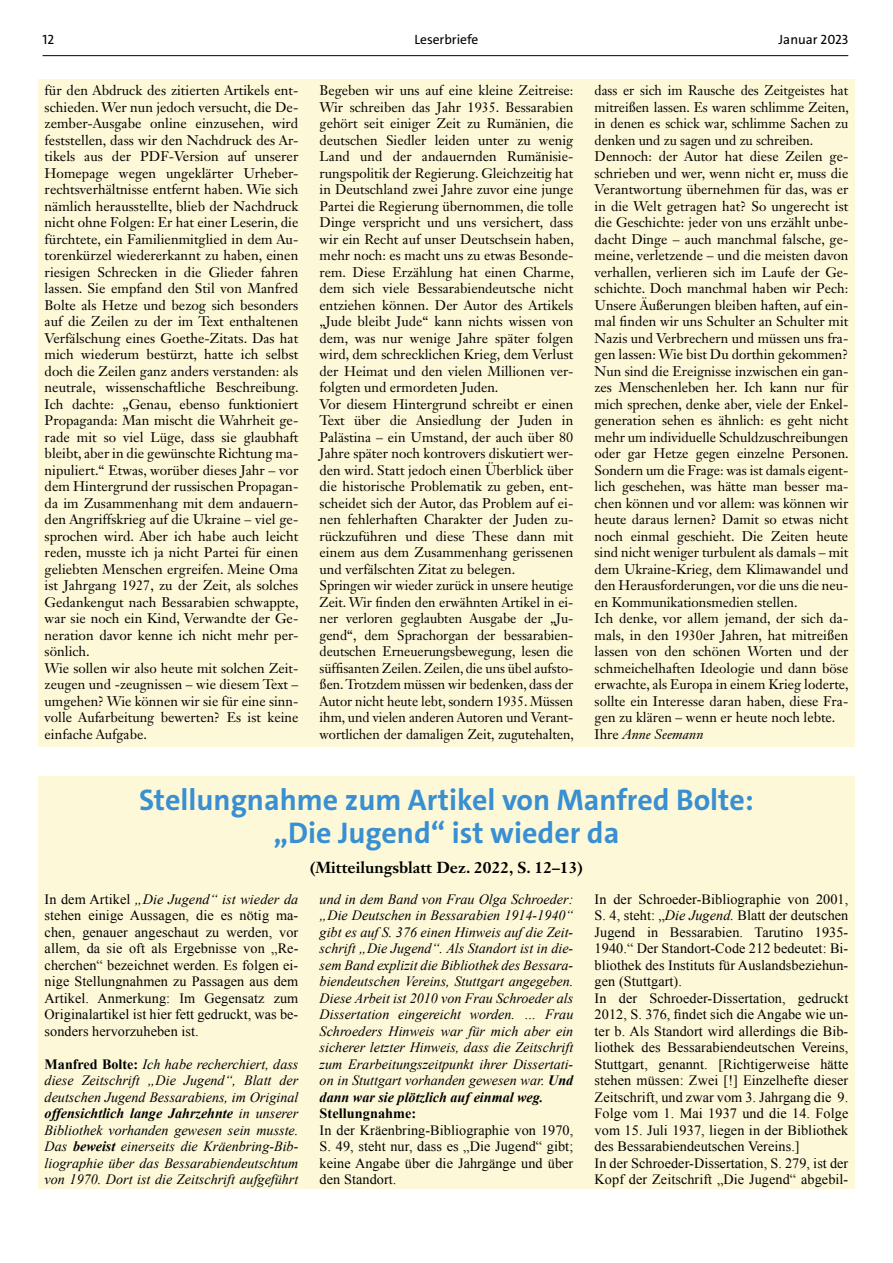
<style>
.page{position:relative;width:893px;height:1263px;background:#fff}
.page>*{position:absolute;margin:0;border:0;box-sizing:border-box;transform-origin:0 0}
.t1{font:700 30px/33px "The Sans";color:#398fd1;text-align:center}
.t2{font:700 15.75px "Janson Text LT Std";color:#000}
.t3{font:14.25px/16.5px "Times New Roman";letter-spacing:.005em;color:#000;text-align:justify}
.t4{font:italic 14.25px/16.5px "Times New Roman";color:#000;text-align:justify}
.t5{font:700 14.25px "Times New Roman";letter-spacing:.005em;color:#000}
.t6{font:13.8px/16.5px "Janson Text LT Std";color:#000}
.t7{font:13.5px "The Sans";color:#000}
.s1{font-style:italic}
.s2{font-weight:700}
.s3{font-weight:700;font-style:normal}
</style>
<div class="page">
<hr style="left:43px;top:55px;width:805px;height:1px;background:#000">
<div style="left:38px;top:79px;width:817px;height:667px;background:#fdf9d8"></div>
<div style="left:38px;top:776px;width:817px;height:412px;background:#fdf9d8"></div>
<p class="t7" style="left:43px;top:31px;width:13px">12</p>
<p class="t7" style="left:415px;top:31px;width:65px">Leserbriefe</p>
<p class="t7" style="left:779px;top:31px;width:71px">Januar 2023</p>
<p class="t6" style="left:45px;top:82px;width:256px">für den Abdruck des zitierten Artikels ent&shy;schieden. Wer nun jedoch versucht, die De&shy;zember-Ausgabe online einzusehen, wird feststellen, dass wir den Nachdruck des Ar&shy;tikels aus der PDF-Version auf unserer Homepage wegen ungeklärter Urheber&shy;rechtsverhältnisse entfernt haben. Wie sich nämlich herausstellte, blieb der Nachdruck nicht ohne Folgen: Er hat einer Leserin, die fürchtete, ein Familienmitglied in dem Au&shy;torenkürzel wiedererkannt zu haben, einen riesigen Schrecken in die Glieder fahren lassen. Sie empfand den Stil von Manfred Bolte als Hetze und bezog sich besonders auf die Zeilen zu der im Text enthaltenen Verfälschung eines Goethe-Zitats. Das hat mich wiederum bestürzt, hatte ich selbst doch die Zeilen ganz anders verstanden: als neutrale, wissenschaftliche Beschreibung.<br>Ich dachte: „Genau, ebenso funktioniert Propaganda: Man mischt die Wahrheit ge&shy;rade mit so viel Lüge, dass sie glaubhaft bleibt, aber in die gewünschte Richtung ma&shy;nipuliert.“ Etwas, worüber dieses Jahr – vor dem Hintergrund der russischen Propagan&shy;da im Zusammenhang mit dem andauern&shy;den Angriffskrieg auf die Ukraine – viel ge&shy;sprochen wird. Aber ich habe auch leicht reden, musste ich ja nicht Partei für einen geliebten Menschen ergreifen. Meine Oma ist Jahrgang 1927, zu der Zeit, als solches Gedankengut nach Bessarabien schwappte, war sie noch ein Kind, Verwandte der Ge&shy;neration davor kenne ich nicht mehr per&shy;sönlich.<br>Wie sollen wir also heute mit solchen Zeit&shy;zeugen und -zeugnissen – wie diesem Text – umgehen? Wie können wir sie für eine sinn&shy;volle Aufarbeitung bewerten? Es ist keine einfache Aufgabe.</p>
<p class="t6" style="left:320px;top:82px;width:256px">Begeben wir uns auf eine kleine Zeitreise:<br>Wir schreiben das Jahr 1935. Bessarabien gehört seit einiger Zeit zu Rumänien, die deutschen Siedler leiden unter zu wenig Land und der andauernden Rumänisie&shy;rungspolitik der Regierung. Gleichzeitig hat in Deutschland zwei Jahre zuvor eine junge Partei die Regierung übernommen, die tolle Dinge verspricht und uns versichert, dass wir ein Recht auf unser Deutschsein haben, mehr noch: es macht uns zu etwas Besonde&shy;rem. Diese Erzählung hat einen Charme, dem sich viele Bessarabiendeutsche nicht entziehen können. Der Autor des Artikels „Jude bleibt Jude“ kann nichts wissen von dem, was nur wenige Jahre später folgen wird, dem schrecklichen Krieg, dem Verlust der Heimat und den vielen Millionen ver&shy;folgten und ermordeten Juden.<br>Vor diesem Hintergrund schreibt er einen Text über die Ansiedlung der Juden in Palästina – ein Umstand, der auch über 80<br>Jahre später noch kontrovers diskutiert wer&shy;den wird. Statt jedoch einen Überblick über die historische Problematik zu geben, ent&shy;scheidet sich der Autor, das Problem auf ei&shy;nen fehlerhaften Charakter der Juden zu&shy;rückzuführen und diese These dann mit einem aus dem Zusammenhang gerissenen und verfälschten Zitat zu belegen.<br>Springen wir wieder zurück in unsere heutige Zeit. Wir finden den erwähnten Artikel in ei&shy;ner verloren geglaubten Ausgabe der „Ju&shy;gend“, dem Sprachorgan der bessarabien&shy;deutschen Erneuerungsbewegung, lesen die süffisanten Zeilen. Zeilen, die uns übel aufsto&shy;ßen. Trotzdem müssen wir bedenken, dass der Autor nicht heute lebt, sondern 1935. Müssen ihm, und vielen anderen Autoren und Verant&shy;wortlichen der damaligen Zeit, zugutehalten,</p>
<p class="t6" style="left:595px;top:82px;width:256px">dass er sich im Rausche des Zeitgeistes hat mitreißen lassen. Es waren schlimme Zeiten, in denen es schick war, schlimme Sachen zu denken und zu sagen und zu schreiben.<br>Dennoch: der Autor hat diese Zeilen ge&shy;schrieben und wer, wenn nicht er, muss die Verantwortung übernehmen für das, was er in die Welt getragen hat? So ungerecht ist die Geschichte: jeder von uns erzählt unbe&shy;dacht Dinge – auch manchmal falsche, ge&shy;meine, verletzende – und die meisten davon verhallen, verlieren sich im Laufe der Ge&shy;schichte. Doch manchmal haben wir Pech:<br>Unsere Äußerungen bleiben haften, auf ein&shy;mal finden wir uns Schulter an Schulter mit Nazis und Verbrechern und müssen uns fra&shy;gen lassen: Wie bist Du dorthin gekommen?<br>Nun sind die Ereignisse inzwischen ein gan&shy;zes Menschenleben her. Ich kann nur für mich sprechen, denke aber, viele der Enkel&shy;generation sehen es ähnlich: es geht nicht mehr um individuelle Schuldzuschreibungen oder gar Hetze gegen einzelne Personen.<br>Sondern um die Frage: was ist damals eigent&shy;lich geschehen, was hätte man besser ma&shy;chen können und vor allem: was können wir heute daraus lernen? Damit so etwas nicht noch einmal geschieht. Die Zeiten heute sind nicht weniger turbulent als damals – mit dem Ukraine-Krieg, dem Klimawandel und den Herausforderungen, vor die uns die neu&shy;en Kommunikationsmedien stellen.<br>Ich denke, vor allem jemand, der sich da&shy;mals, in den 1930er Jahren, hat mitreißen lassen von den schönen Worten und der schmeichelhaften Ideologie und dann böse erwachte, als Europa in einem Krieg loderte, sollte ein Interesse daran haben, diese Fra&shy;gen zu klären – wenn er heute noch lebte.<br>Ihre <span class="s1">Anne Seemann</span></p>
<h1 class="t1" style="left:139px;top:783px;width:616px">Stellungnahme zum Artikel von Manfred Bolte: „Die Jugend“ ist wieder da</h1>
<p class="t2" style="left:310px;top:857px;width:275px">(Mitteilungsblatt Dez. 2022, S. 12–13)</p>
<p class="t4" style="left:320px;top:890px;width:255px">und in dem Band von Frau Olga Schroeder: „Die Deutschen in Bessarabien 1914-1940“ gibt es auf S. 376 einen Hinweis auf die Zeit&shy;schrift „Die Jugend“. Als Standort ist in die&shy;sem Band explizit die Bibliothek des Bessara&shy;biendeutschen Vereins, Stuttgart angegeben.<br>Diese Arbeit ist 2010 von Frau Schroeder als Dissertation eingereicht worden. … Frau Schroeders Hinweis war für mich aber ein sicherer letzter Hinweis, dass die Zeitschrift zum Erarbeitungszeitpunkt ihrer Dissertati&shy;on in Stuttgart vorhanden gewesen war. <span class="s2">Und dann war sie plötzlich auf einmal weg.</span></p>
<p class="t5" style="left:320px;top:1104px;width:98px">Stellungnahme:</p>
<p class="t3" style="left:320px;top:1121px;width:255px">In der Kräenbring-Bibliographie von 1970, S. 49, steht nur, dass es „Die Jugend“ gibt; keine Angabe über die Jahrgänge und über den Standort.</p>
<p class="t3" style="left:45px;top:890px;width:255px">In dem Artikel <span class="s1">„Die Jugend“ ist wieder da </span>stehen einige Aussagen, die es nötig ma&shy;chen, genauer angeschaut zu werden, vor allem, da sie oft als Ergebnisse von „Re&shy;cherchen“ bezeichnet werden. Es folgen ei&shy;nige Stellungnahmen zu Passagen aus dem Artikel. Anmerkung: Im Gegensatz zum Originalartikel ist hier fett gedruckt, was be&shy;sonders hervorzuheben ist.</p>
<p class="t4" style="left:45px;top:1055px;width:255px"><span class="s3">Manfred Bolte:</span> Ich habe recherchiert, dass diese Zeitschrift „Die Jugend“, Blatt der deutschen Jugend Bessarabiens, im Original <span class="s2">offensichtlich lange Jahrzehnte</span> in unserer Bibliothek vorhanden gewesen sein musste.<br>Das <span class="s2">beweist</span> einerseits die Kräenbring-Bib&shy;liographie über das Bessarabiendeutschtum von 1970. Dort ist die Zeitschrift aufgeführt</p>
<p class="t3" style="left:595px;top:890px;width:255px;text-align:left">In der Schroeder-Bibliographie von 2001, S. 4, steht: „<span class="s1">Die Jugend.</span> Blatt der deutschen Jugend in Bessarabien. Tarutino 1935- 1940.“ Der Standort-Code 212 bedeutet: Bi&shy;bliothek des Instituts für Auslandsbeziehun&shy;gen (Stuttgart).<br>In der Schroeder-Dissertation, gedruckt 2012, S. 376, findet sich die Angabe wie un&shy;ter b. Als Standort wird allerdings die Bib&shy;liothek des Bessarabiendeutschen Vereins, Stuttgart, genannt. [Richtigerweise hätte stehen müssen: Zwei [!] Einzelhefte dieser Zeitschrift, und zwar vom 3. Jahrgang die 9.<br>Folge vom 1. Mai 1937 und die 14. Folge vom 15. Juli 1937, liegen in der Bibliothek des Bessarabiendeutschen Vereins.]<br>In der Schroeder-Dissertation, S. 279, ist der Kopf der Zeitschrift „Die Jugend“ abgebil-</p>
</div>
